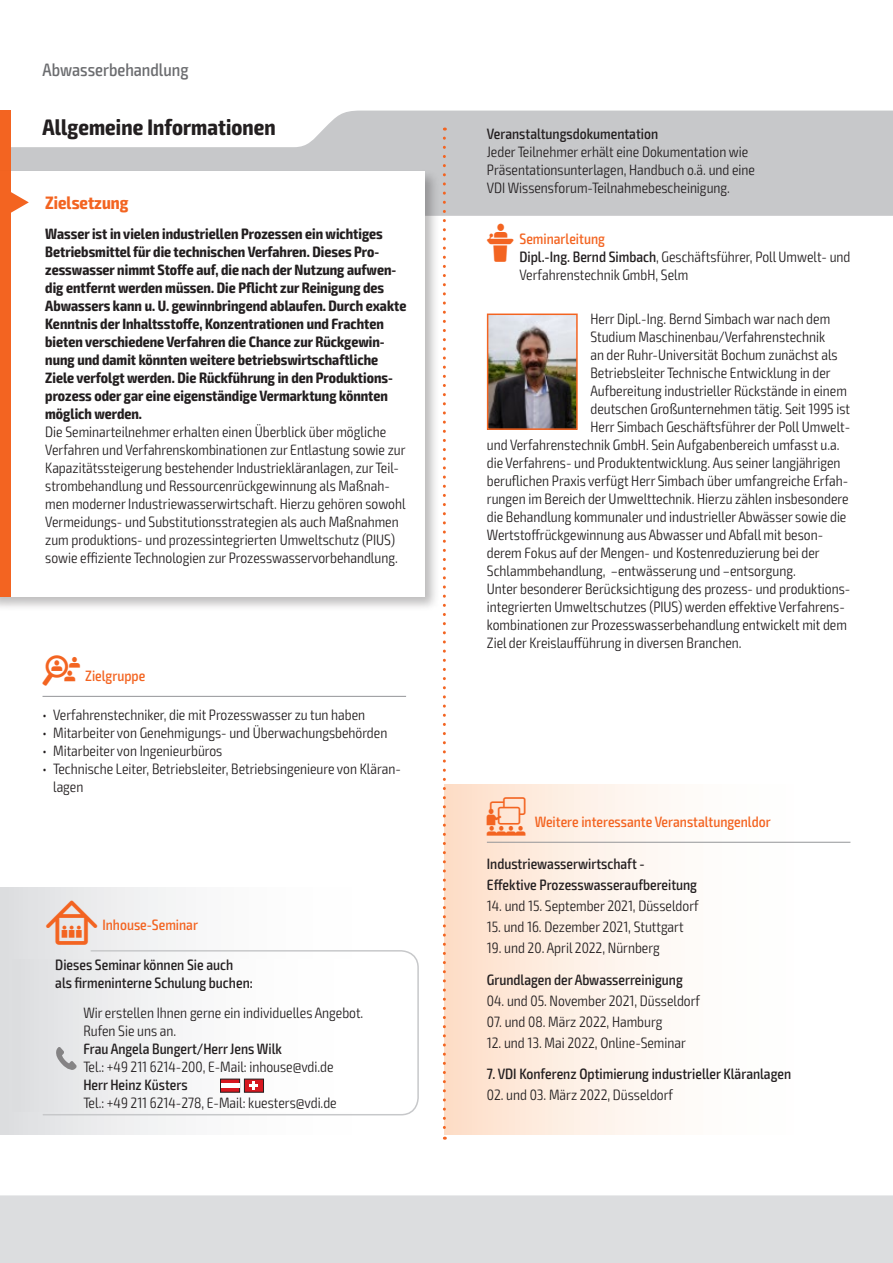
<style>
.page{position:relative;width:893px;height:1263px;background:#fff}
.page>*{position:absolute;margin:0;border:0;box-sizing:border-box;transform-origin:0 0}
.t1{font:700 condensed 22.5px "Exo 2";letter-spacing:.005em;color:#231f20}
.t2{font:500 condensed 18px "Exo 2";color:#6c6d70}
.t3{font:700 condensed 18px "Exo 2";color:#f36421}
.t4{font:300 condensed 15px/18px "Exo 2";color:#231f20}
.t5{font:700 condensed 15px/18px "Exo 2";color:#231f20}
.t6{font:500 condensed 15px/21px "Exo 2";color:#231f20}
.t7{font:500 condensed 15px "Exo 2";color:#f36421}
.s1{font-family:"VDI Iconset S4 A Regular";font-weight:400;font-stretch:normal;color:#f36421}
.s2{font-weight:500;color:#f36421}
.s3{font-weight:500}
.s4{font-family:"VDI Iconset S4 A Regular";font-weight:400;font-stretch:normal}
.s5{font-family:"VDI Iconset S4 A Regular";font-weight:400;font-stretch:normal;font-size:15.45px}
.s6{font-family:"VDI Iconset S4 A Regular";font-weight:400;font-stretch:normal;font-size:19.5px}
</style>
<div class="page">
<div style="left:0;top:1195px;width:893px;height:68px;background:#dcdddf"></div>
<svg style="left:11px;top:111px;width:881px;height:105px;fill:#c7c8ca"></svg>
<hr style="left:892px;top:111px;width:1px;height:105px;background:#f36421">
<div style="left:0;top:111px;width:11px;height:63px;background:#f36421"></div>
<div style="left:0;top:168px;width:440px;height:444px;background:#231f20;opacity:.3"></div>
<div style="left:0;top:171px;width:424px;height:426px;background:#fff"></div>
<div style="left:0;top:171px;width:11px;height:426px;background:#f36421"></div>
<svg style="left:11px;top:192px;width:18px;height:21px"></svg>
<hr style="left:43px;top:696px;width:363px;height:1px;background:#939598">
<div style="left:444px;top:785px;width:406px;height:349px;background:linear-gradient(to right,#fde3d0,#feffff)"></div>
<hr style="left:487px;top:842px;width:363px;height:1px;background:#939598">
<img style="left:490px;top:317px;width:85px;height:110px">
<div style="left:487px;top:314px;width:91px;height:116px;border:2px solid #f36421"></div>
<div style="left:0;top:887px;width:419px;height:247px;background:linear-gradient(to right,#e2e3e5,#fff)"></div>
<svg style="left:42px;top:949px;width:377px;height:167px"></svg>
<div style="left:13px;top:959px;width:382px;height:152px;background:linear-gradient(to right,#e3e3e5,#fff)"></div>
<svg style="left:220px;top:1079px;width:44px;height:13px"></svg>
<div style="left:221px;top:1083px;width:18px;height:5px;background:#fff"></div>
<svg style="left:56px;top:1047px;width:21px;height:23px"></svg>
<svg style="left:443px;top:138px;width:3px;height:1002px"></svg>
<p class="t2" style="left:43px;top:59px;width:148px">Abwasserbehandlung</p>
<h1 class="t1" style="left:43px;top:113px;width:235px">Allgemeine Informationen</h1>
<p class="t6" style="left:487px;top:124px;width:173px">Veranstaltungsdokumentation</p>
<p class="t4" style="left:487px;top:143px;width:270px">Jeder Teilnehmer erhält eine Dokumentation wie<br>Präsentationsunterlagen, Handbuch o.ä. und eine<br>VDI Wissensforum-Teilnahmebescheinigung.</p>
<p class="t5" style="left:45px;top:225px;width:363px">Wasser ist in vielen industriellen Prozessen ein wichtiges Betriebsmittel für die technischen Verfahren. Dieses Pro&shy;zesswasser nimmt Stoffe auf, die nach der Nutzung aufwen&shy;dig entfernt werden müssen. Die Pflicht zur Reinigung des Abwassers kann u. U. gewinnbringend ablaufen. Durch exakte Kenntnis der Inhaltsstoffe, Konzentrationen und Frachten bieten verschiedene Verfahren die Chance zur Rückgewin&shy;nung und damit könnten weitere betriebswirtschaftliche Ziele verfolgt werden. Die Rückführung in den Produktions&shy;prozess oder gar eine eigenständige Vermarktung könnten möglich werden.</p>
<p class="t4" style="left:45px;top:423px;width:362px">Die Seminarteilnehmer erhalten einen Überblick über mögliche Verfahren und Verfahrenskombinationen zur Entlastung sowie zur Kapazitätssteigerung bestehender Industriekläranlagen, zur Teil&shy;strombehandlung und Ressourcenrückgewinnung als Maßnah&shy;men moderner Industriewasserwirtschaft. Hierzu gehören sowohl Vermeidungs- und Substitutionsstrategien als auch Maßnahmen zum produktions- und prozessintegrierten Umweltschutz (PIUS) sowie effiziente Technologien zur Prozesswasservorbehandlung.</p>
<p class="t3" style="left:45px;top:192px;width:85px">Zielsetzung</p>
<p class="t4" style="left:519px;top:230px;width:333px;text-indent:-33px"><span class="s1">L</span> <span class="s2">Seminarleitung<br></span><span class="s3">Dipl.-Ing. Bernd Simbach</span>, Geschäftsführer, Poll Umwelt- und<br>Verfahrenstechnik GmbH, Selm</p>
<p class="t4" style="left:590px;top:310px;width:241px">Herr Dipl.-Ing. Bernd Simbach war nach dem</p>
<p class="t4" style="left:590px;top:328px;width:236px">Studium Maschinenbau/Verfahrenstechnik</p>
<p class="t4" style="left:590px;top:346px;width:249px">an der Ruhr-Universität Bochum zunächst als</p>
<p class="t4" style="left:590px;top:364px;width:242px">Betriebsleiter Technische Entwicklung in der</p>
<p class="t4" style="left:590px;top:382px;width:258px">Aufbereitung industrieller Rückstände in einem</p>
<p class="t4" style="left:590px;top:400px;width:261px">deutschen Großunternehmen tätig. Seit 1995 ist</p>
<p class="t4" style="left:590px;top:418px;width:261px">Herr Simbach Geschäftsführer der Poll Umwelt-</p>
<p class="t4" style="left:487px;top:436px;width:354px">und Verfahrenstechnik GmbH. Sein Aufgabenbereich umfasst u.a.</p>
<p class="t4" style="left:487px;top:454px;width:355px">die Verfahrens- und Produktentwicklung. Aus seiner langjährigen</p>
<p class="t4" style="left:487px;top:472px;width:363px">beruflichen Praxis verfügt Herr Simbach über umfangreiche Erfah-</p>
<p class="t4" style="left:487px;top:490px;width:363px">rungen im Bereich der Umwelttechnik. Hierzu zählen insbesondere</p>
<p class="t4" style="left:487px;top:508px;width:361px">die Behandlung kommunaler und industrieller Abwässer sowie die</p>
<p class="t4" style="left:487px;top:526px;width:338px">Wertstoffrückgewinnung aus Abwasser und Abfall mit beson-</p>
<p class="t4" style="left:487px;top:544px;width:334px">derem Fokus auf der Mengen- und Kostenreduzierung bei der</p>
<p class="t4" style="left:487px;top:562px;width:310px">Schlammbehandlung, –entwässerung und –entsorgung.</p>
<p class="t4" style="left:487px;top:580px;width:365px">Unter besonderer Berücksichtigung des prozess- und produktions-</p>
<p class="t4" style="left:487px;top:598px;width:359px">integrierten Umweltschutzes (PIUS) werden effektive Verfahrens-</p>
<p class="t4" style="left:487px;top:616px;width:362px">kombinationen zur Prozesswasserbehandlung entwickelt mit dem</p>
<p class="t4" style="left:487px;top:634px;width:256px">Ziel der Kreislaufführung in diversen Branchen.</p>
<p class="t7" style="left:43px;top:667px;width:104px"><span class="s4">Z</span> Zielgruppe</p>
<p class="t4" style="left:43px;top:706px;width:324px">• Verfahrenstechniker, die mit Prozesswasser zu tun haben</p>
<p class="t4" style="left:43px;top:724px;width:346px">• Mitarbeiter von Genehmigungs- und Überwachungsbehörden</p>
<p class="t4" style="left:43px;top:742px;width:181px">• Mitarbeiter von Ingenieurbüros</p>
<p class="t4" style="left:53px;top:760px;width:349px;text-indent:-11px">• Technische Leiter, Betriebsleiter, Betriebsingenieure von Kläran&shy;lagen</p>
<p class="t7" style="left:46px;top:916px;width:153px"><span class="s5">I</span> Inhouse-Seminar</p>
<p class="t6" style="left:55px;top:955px;width:199px;line-height:18px">Dieses Seminar können Sie auch als firmeninterne Schulung buchen:</p>
<p class="t4" style="left:83px;top:1004px;width:282px">Wir erstellen Ihnen gerne ein individuelles Angebot.<br>Rufen Sie uns an.</p>
<p class="t6" style="left:83px;top:1039px;width:200px">Frau Angela Bungert/Herr Jens Wilk</p>
<p class="t4" style="left:83px;top:1058px;width:252px">Tel.: +49 211 6214-200, E-Mail: inhouse@vdi.de</p>
<p class="t6" style="left:83px;top:1075px;width:106px">Herr Heinz Küsters</p>
<p class="t4" style="left:83px;top:1094px;width:255px">Tel.: +49 211 6214-278, E-Mail: kuesters@vdi.de</p>
<p class="t7" style="left:487px;top:813px;width:285px"><span class="s6">W</span> Weitere interessante Veranstaltungenldor</p>
<p class="t6" style="left:487px;top:854px;width:212px">Industriewasserwirtschaft -<br>Effektive Prozesswasseraufbereitung</p>
<p class="t4" style="left:487px;top:897px;width:213px">14. und 15. September 2021, Düsseldorf</p>
<p class="t4" style="left:487px;top:918px;width:198px">15. und 16. Dezember 2021, Stuttgart</p>
<p class="t4" style="left:487px;top:939px;width:174px">19. und 20. April 2022, Nürnberg</p>
<p class="t6" style="left:487px;top:969px;width:198px">Grundlagen der Abwasserreinigung</p>
<p class="t4" style="left:487px;top:992px;width:215px">04. und 05. November 2021, Düsseldorf</p>
<p class="t4" style="left:487px;top:1013px;width:177px">07. und 08. März 2022, Hamburg</p>
<p class="t4" style="left:487px;top:1034px;width:201px">12. und 13. Mai 2022, Online-Seminar</p>
<p class="t6" style="left:487px;top:1064px;width:306px">7. VDI Konferenz Optimierung industrieller Kläranlagen</p>
<p class="t4" style="left:487px;top:1086px;width:188px">02. und 03. März 2022, Düsseldorf</p>
</div>
